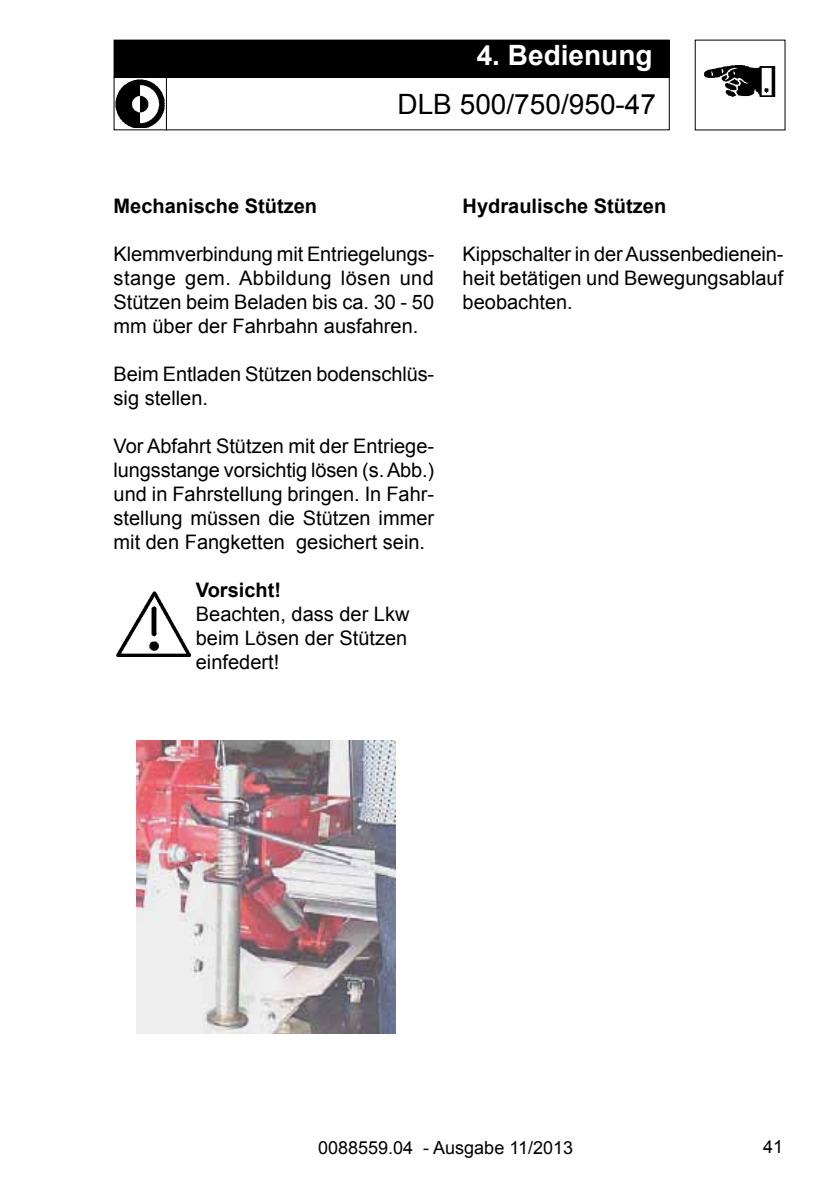
<style>
.page{position:relative;width:840px;height:1191px;background:#fff}
.page>*{position:absolute;margin:0;border:0;box-sizing:border-box;transform-origin:0 0}
.t1{font:28px "Arial";color:#000}
.t2{font:700 28px "Arial";color:#fff}
.t3{font:20px/24px "Arial";color:#000;text-align:justify}
.t4{font:700 20px "Arial";color:#000}
.t5{font:18px "Arial";color:#000}
</style>
<div class="page">
<img style="left:704px;top:65px;width:70px;height:31px">
<img style="left:116px;top:591px;width:74px;height:65px">
<img style="left:136px;top:740px;width:259px;height:293px">
<div style="left:114px;top:40px;width:555px;height:38px;background:#000"></div>
<div style="left:113px;top:76px;width:556px;height:54px;border:1px solid #000"></div>
<hr style="left:166px;top:77px;width:1px;height:53px;background:#000">
<img style="left:116px;top:80px;width:48px;height:48px">
<h1 class="t2" style="left:476px;top:36px;width:177px">4. Bedienung</h1>
<h1 class="t1" style="left:397px;top:86px;width:260px">DLB 500/750/950-47</h1>
<p class="t4" style="left:113px;top:193px;width:205px">Mechanische Stützen</p>
<p class="t3" style="left:113px;top:242px;width:322px">Klemmverbindung mit Entriegelungs&shy;stange gem. Abbildung lösen und Stützen beim Beladen bis ca. 30 - 50 mm über der Fahrbahn ausfahren.</p>
<p class="t3" style="left:113px;top:362px;width:322px">Beim Entladen Stützen bodenschlüs&shy;sig stellen.</p>
<p class="t3" style="left:113px;top:434px;width:322px">Vor Abfahrt Stützen mit der Entriege&shy;lungsstange vorsichtig lösen (s. Abb.) und in Fahrstellung bringen. In Fahr&shy;stellung müssen die Stützen immer mit den Fangketten gesichert sein.</p>
<p class="t4" style="left:196px;top:577px;width:87px">Vorsicht!</p>
<p class="t3" style="left:196px;top:602px;width:215px">Beachten, dass der Lkw beim Lösen der Stützen einfedert!</p>
<p class="t4" style="left:462px;top:193px;width:205px">Hydraulische Stützen</p>
<p class="t3" style="left:462px;top:242px;width:322px">Kippschalter in der Aussenbedienein&shy;heit betätigen und Bewegungsablauf beobachten.</p>
<p class="t5" style="left:318px;top:1135px;width:256px">0088559.04 - Ausgabe 11/2013</p>
<p class="t5" style="left:762px;top:1135px;width:22px">41</p>
</div>
